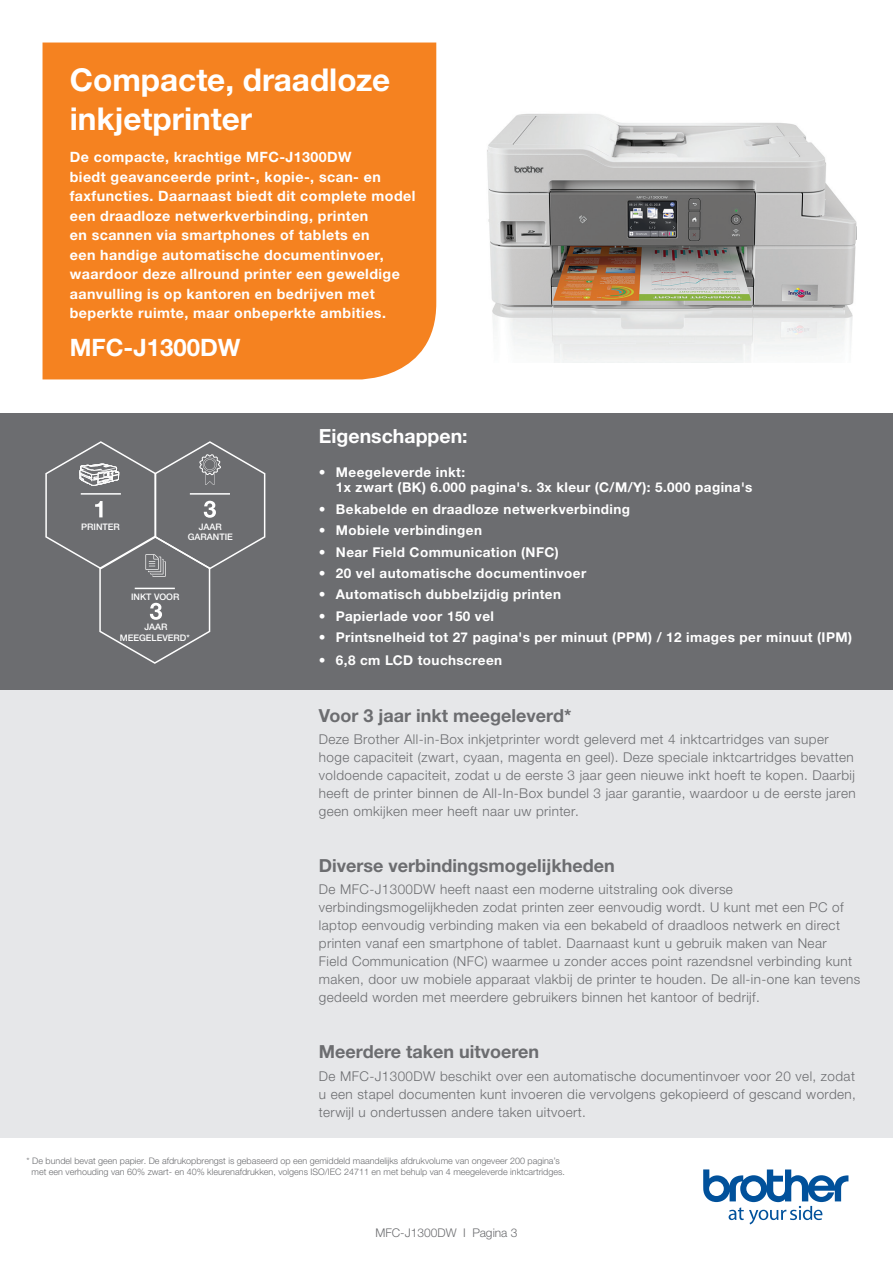
<style>
.page{position:relative;width:893px;height:1263px;background:#fff}
.page>*{position:absolute;margin:0;border:0;box-sizing:border-box;transform-origin:0 0}
.t1{font:700 31.5px/39px "Helvetica Neue LTW1 G";color:#fff}
.t2{font:700 24px "Helvetica Neue LTW1 G";color:#fff}
.t3{font:700 19.5px "Helvetica Neue LTW1 G";color:#fff}
.t4{font:700 18px "Helvetica Neue LTW1 G";color:#6c6d70}
.t5{font:700 14.25px/19.5px "Helvetica Neue LTW1 G";letter-spacing:.03em;color:#fff}
.t6{font:300 13.5px/18px "Helvetica Neue LTW1 G";letter-spacing:.03em;color:#6c6d70}
.t7{font:700 13.5px/15px "Helvetica Neue LTW1 G";letter-spacing:.03em;color:#fff}
.t8{font:300 12px "Helvetica Neue LTW1 G";color:#6c6d70}
.t9{font:300 9px "Helvetica Neue LTW1 G";color:#6c6d70}
.t10{font:500 9px/10.5px "Helvetica Neue LTW1 G";color:#fff;text-align:center}
</style>
<div class="page">
<div style="left:0;top:413px;width:893px;height:725px;background:#e6e7e9"></div>
<div style="left:43px;top:43px;width:393px;height:336px;background:#f58220"></div>
<svg style="left:703px;top:1169px;width:145px;height:55px"></svg>
<div style="left:0;top:413px;width:893px;height:277px;background:#6c6d70"></div>
<img style="left:487px;top:114px;width:370px;height:249px">
<svg style="left:45px;top:441px;width:220px;height:223px"></svg>
<p class="t1" style="left:70px;top:60px;width:322px">Compacte, draadloze inkjetprinter</p>
<p class="t5" style="left:70px;top:147px;width:347px">De compacte, krachtige MFC-J1300DW<br>biedt geavanceerde print-, kopie-, scan- en faxfuncties. Daarnaast biedt dit complete model een draadloze netwerkverbinding, printen<br>en scannen via smartphones of tablets en<br>een handige automatische documentinvoer, waardoor deze allround printer een geweldige aanvulling is op kantoren en bedrijven met beperkte ruimte, maar onbeperkte ambities.</p>
<p class="t2" style="left:70px;top:333px;width:172px">MFC-J1300DW</p>
<p class="t10" style="left:81px;top:521px;width:40px">PRINTER</p>
<p class="t10" style="left:188px;top:521px;width:47px">JAAR<br>GARANTIE</p>
<p class="t10" style="left:131px;top:591px;width:50px">INKT VOOR</p>
<p class="t10" style="left:120px;top:622px;width:72px">JAAR<br>MEEGELEVERD*</p>
<p class="t3" style="left:319px;top:424px;width:150px">Eigenschappen:</p>
<p class="t7" style="left:336px;top:465px;width:418px;text-indent:-17px">• Meegeleverde inkt:<br>1x zwart (BK) 6.000 pagina's. 3x kleur (C/M/Y): 5.000 pagina's</p>
<p class="t7" style="left:319px;top:501px;width:313px">• Bekabelde en draadloze netwerkverbinding</p>
<p class="t7" style="left:319px;top:523px;width:165px">• Mobiele verbindingen</p>
<p class="t7" style="left:319px;top:544px;width:241px">• Near Field Communication (NFC)</p>
<p class="t7" style="left:319px;top:565px;width:269px">• 20 vel automatische documentinvoer</p>
<p class="t7" style="left:319px;top:587px;width:244px">• Automatisch dubbelzijdig printen</p>
<p class="t7" style="left:319px;top:608px;width:177px">• Papierlade voor 150 vel</p>
<p class="t7" style="left:319px;top:630px;width:535px">• Printsnelheid tot 27 pagina's per minuut (PPM) / 12 images per minuut (IPM)</p>
<p class="t7" style="left:319px;top:652px;width:185px">• 6,8 cm LCD touchscreen</p>
<p class="t4" style="left:319px;top:704px;width:254px">Voor 3 jaar inkt meegeleverd*</p>
<p class="t6" style="left:319px;top:730px;width:538px">Deze Brother All-in-Box inkjetprinter wordt geleverd met 4 inktcartridges van super hoge capaciteit (zwart, cyaan, magenta en geel). Deze speciale inktcartridges bevatten voldoende capaciteit, zodat u de eerste 3 jaar geen nieuwe inkt hoeft te kopen. Daarbij heeft de printer binnen de All-In-Box bundel 3 jaar garantie, waardoor u de eerste jaren geen omkijken meer heeft naar uw printer.</p>
<p class="t4" style="left:319px;top:854px;width:297px">Diverse verbindingsmogelijkheden</p>
<p class="t6" style="left:319px;top:880px;width:543px">De MFC-J1300DW heeft naast een moderne uitstraling ook diverse verbindingsmogelijkheden zodat printen zeer eenvoudig wordt. U kunt met een PC of laptop eenvoudig verbinding maken via een bekabeld of draadloos netwerk en direct printen vanaf een smartphone of tablet. Daarnaast kunt u gebruik maken van Near<br>Field Communication (NFC) waarmee u zonder acces point razendsnel verbinding kunt maken, door uw mobiele apparaat vlakbij de printer te houden. De all-in-one kan tevens gedeeld worden met meerdere gebruikers binnen het kantoor of bedrijf.</p>
<p class="t4" style="left:319px;top:1041px;width:222px">Meerdere taken uitvoeren</p>
<p class="t6" style="left:319px;top:1067px;width:539px;text-align:justify">De MFC-J1300DW beschikt over een automatische documentinvoer voor 20 vel, zodat u een stapel documenten kunt invoeren die vervolgens gekopieerd of gescand worden, terwijl u ondertussen andere taken uitvoert.</p>
<p class="t9" style="left:27px;top:1155px;width:535px">* De bundel bevat geen papier. De afdrukopbrengst is gebaseerd op een gemiddeld maandelijks afdrukvolume van ongeveer 200 pagina’s</p>
<p class="t9" style="left:32px;top:1166px;width:535px">met een verhouding van 60% zwart- en 40% kleurenafdrukken, volgens ISO/IEC 24711 en met behulp van 4 meegeleverde inktcartridges.</p>
<p class="t8" style="left:375px;top:1226px;width:144px">MFC-J1300DW I Pagina 3</p>
</div>
